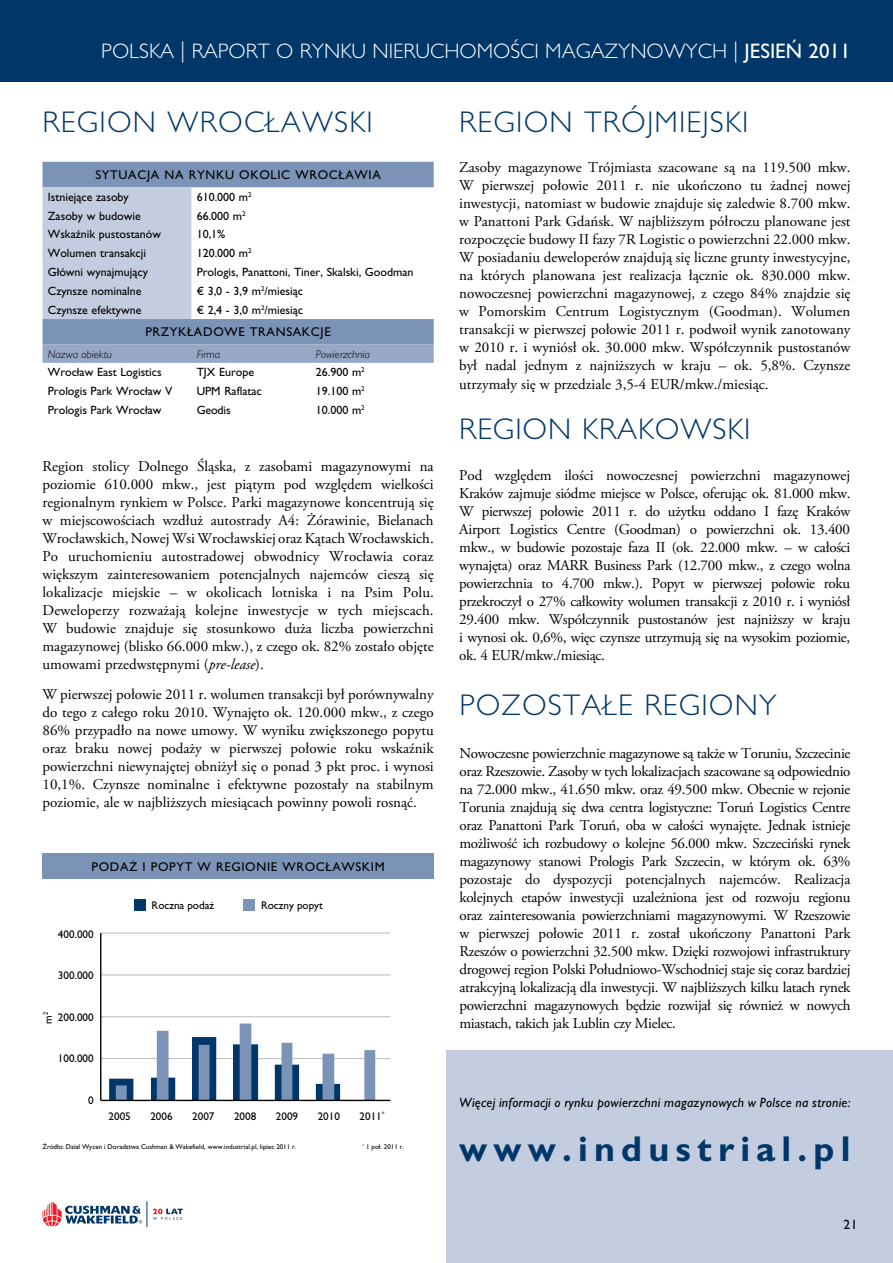
<style>
.page{position:relative;width:893px;height:1263px;background:#fff}
.page>*{position:absolute;margin:0;border:0;box-sizing:border-box;transform-origin:0 0}
.t1{font:700 36px "Gill Sans CE";color:#003768}
.t2{font:300 30px "Gill Sans CE";letter-spacing:.04em;color:#003768}
.t3{font:300 21px "Gill Sans CE";color:#fff}
.t4{font:15px/18px "Adobe Garamond Pro";color:#000;text-align:justify}
.t5{font:italic 13.5px "Gill Sans CE";letter-spacing:.02em;color:#000}
.t6{font:13.5px "Gill Sans CE";color:#000}
.t7{font:12.75px "Gill Sans CE";letter-spacing:.05em;color:#000}
.t8{font:12px "Gill Sans CE";color:#000}
.t9{font:italic 300 11.25px "Gill Sans CE";color:#000}
.t10{font:11.1px "Gill Sans CE";color:#000}
.t11{font:6.9px "Gill Sans CE";color:#000}
.s1{font-weight:400}
.s2{font-style:italic}
</style>
<div class="page">
<svg style="left:43px;top:162px;width:391px;height:183px"></svg>
<div style="left:43px;top:187px;width:148px;height:132px;background:#c3cddf"></div>
<div style="left:43px;top:345px;width:391px;height:18px;background:#96a8c6"></div>
<div style="left:446px;top:1050px;width:447px;height:213px;background:#c3cddf"></div>
<hr style="left:101px;top:932px;width:289px;height:2px;background:#bcbec0">
<hr style="left:101px;top:974px;width:289px;height:1px;background:#bcbec0">
<hr style="left:101px;top:1016px;width:289px;height:1px;background:#bcbec0">
<hr style="left:101px;top:1058px;width:289px;height:1px;background:#bcbec0">
<hr style="left:100px;top:933px;width:1px;height:167px;background:#000">
<div style="left:243px;top:899px;width:12px;height:12px;background:#7b93b6"></div>
<div style="left:134px;top:899px;width:12px;height:12px;background:#003768"></div>
<svg style="left:109px;top:1023px;width:266px;height:77px"></svg>
<hr style="left:101px;top:1100px;width:289px;height:1px;background:#000">
<div style="left:43px;top:854px;width:391px;height:25px;background:#7b93b6"></div>
<div style="left:0;top:0;width:893px;height:81px;background:#003768"></div>
<svg style="left:43px;top:1201px;width:140px;height:26px"></svg>
<h3 class="t3" style="left:101px;top:39px;width:751px">POLSKA | RAPORT O RYNKU NIERUCHOMOŚCI MAGAZYNOWYCH | <span class="s1">Jesień 2011</span></h3>
<h2 class="t2" style="left:43px;top:105px;width:332px">REGION WROCŁAWSKI</h2>
<p class="t7" style="left:95px;top:167px;width:287px">sytuacja na rynku okolic wrocławia</p>
<p class="t8" style="left:48px;top:190px;width:83px">Istniejące zasoby</p>
<p class="t8" style="left:197px;top:190px;width:57px">610.000 m<sup>2</sup></p>
<p class="t8" style="left:48px;top:209px;width:95px">Zasoby w budowie</p>
<p class="t8" style="left:197px;top:209px;width:51px">66.000 m<sup>2</sup></p>
<p class="t8" style="left:48px;top:227px;width:115px">Wskaźnik pustostanów</p>
<p class="t8" style="left:197px;top:227px;width:30px">10,1%</p>
<p class="t8" style="left:48px;top:246px;width:100px">Wolumen transakcji</p>
<p class="t8" style="left:197px;top:246px;width:57px">120.000 m<sup>2</sup></p>
<p class="t8" style="left:48px;top:265px;width:102px">Główni wynajmujący</p>
<p class="t8" style="left:197px;top:265px;width:218px">Prologis, Panattoni, Tiner, Skalski, Goodman</p>
<p class="t8" style="left:48px;top:284px;width:95px">Czynsze nominalne</p>
<p class="t8" style="left:197px;top:284px;width:108px">€ 3,0 - 3,9 m<sup>2</sup>/miesiąc</p>
<p class="t8" style="left:48px;top:303px;width:95px">Czynsze efektywne</p>
<p class="t8" style="left:197px;top:303px;width:108px">€ 2,4 - 3,0 m<sup>2</sup>/miesiąc</p>
<p class="t7" style="left:145px;top:324px;width:187px">przykładowe transakcje</p>
<p class="t9" style="left:48px;top:347px;width:66px">Nazwa obiektu</p>
<p class="t9" style="left:197px;top:347px;width:25px">Firma</p>
<p class="t9" style="left:316px;top:347px;width:56px">Powierzchnia</p>
<p class="t8" style="left:48px;top:365px;width:115px">Wrocław East Logistics</p>
<p class="t8" style="left:197px;top:365px;width:59px">TJX Europe</p>
<p class="t8" style="left:316px;top:365px;width:51px">26.900 m<sup>2</sup></p>
<p class="t8" style="left:48px;top:384px;width:126px">Prologis Park Wrocław V</p>
<p class="t8" style="left:197px;top:384px;width:67px">UPM Raflatac</p>
<p class="t8" style="left:316px;top:384px;width:51px">19.100 m<sup>2</sup></p>
<p class="t8" style="left:48px;top:403px;width:115px">Prologis Park Wrocław</p>
<p class="t8" style="left:197px;top:403px;width:36px">Geodis</p>
<p class="t8" style="left:316px;top:403px;width:51px">10.000 m<sup>2</sup></p>
<p class="t4" style="left:43px;top:457px;width:393px">Region stolicy Dolnego Śląska, z zasobami magazynowymi na poziomie 610.000 mkw., jest piątym pod względem wielkości regionalnym rynkiem w Polsce. Parki magazynowe koncentrują się w miejscowościach wzdłuż autostrady A4: Żórawinie, Bielanach Wrocławskich, Nowej Wsi Wrocławskiej oraz Kątach Wrocławskich.<br>Po uruchomieniu autostradowej obwodnicy Wrocławia coraz większym zainteresowaniem potencjalnych najemców cieszą się lokalizacje miejskie – w okolicach lotniska i na Psim Polu.<br>Deweloperzy rozważają kolejne inwestycje w tych miejscach.<br>W budowie znajduje się stosunkowo duża liczba powierzchni magazynowej (blisko 66.000 mkw.), z czego ok. 82% zostało objęte umowami przedwstępnymi (<span class="s2">pre-lease</span>).</p>
<p class="t4" style="left:43px;top:685px;width:393px">W pierwszej połowie 2011 r. wolumen transakcji był porównywalny do tego z całego roku 2010. Wynajęto ok. 120.000 mkw., z czego 86% przypadło na nowe umowy. W wyniku zwiększonego popytu oraz braku nowej podaży w pierwszej połowie roku wskaźnik powierzchni niewynajętej obniżył się o ponad 3 pkt proc. i wynosi 10,1%. Czynsze nominalne i efektywne pozostały na stabilnym poziomie, ale w najbliższych miesiącach powinny powoli rosnąć.</p>
<p class="t7" style="left:92px;top:859px;width:295px">Podaż i popyt w reg ionie wrocławskim</p>
<p class="t10" style="left:58px;top:927px;width:37px">400.000</p>
<p class="t10" style="left:58px;top:969px;width:37px">300.000</p>
<p class="t10" style="left:42px;top:1024px;width:13px;rotate:-90deg">m<sup>2</sup></p>
<p class="t10" style="left:58px;top:1010px;width:37px">200.000</p>
<p class="t10" style="left:58px;top:1052px;width:37px">100.000</p>
<p class="t10" style="left:88px;top:1093px;width:7px">0</p>
<p class="t10" style="left:152px;top:899px;width:64px">Roczna podaż</p>
<p class="t10" style="left:261px;top:899px;width:63px">Roczny popyt</p>
<p class="t10" style="left:109px;top:1109px;width:24px">2005</p>
<p class="t10" style="left:150px;top:1109px;width:24px">2006</p>
<p class="t10" style="left:192px;top:1109px;width:24px">2007</p>
<p class="t10" style="left:234px;top:1109px;width:24px">2008</p>
<p class="t10" style="left:276px;top:1109px;width:24px">2009</p>
<p class="t10" style="left:359px;top:1109px;width:26px">2011<sup>*</sup></p>
<p class="t10" style="left:318px;top:1109px;width:24px">2010</p>
<p class="t11" style="left:43px;top:1143px;width:255px">Źródło: Dział Wycen i Doradztwa Cushman &amp; Wakefield, www.industrial.pl, lipiec 2011 r.</p>
<p class="t11" style="left:363px;top:1143px;width:43px"><sup>*</sup> 1 poł. 2011 r.</p>
<h2 class="t2" style="left:459px;top:105px;width:291px">REGION TRÓJMIEJSKI</h2>
<p class="t4" style="left:459px;top:159px;width:393px">Zasoby magazynowe Trójmiasta szacowane są na 119.500 mkw.<br>W pierwszej połowie 2011 r. nie ukończono tu żadnej nowej inwestycji, natomiast w budowie znajduje się zaledwie 8.700 mkw. w Panattoni Park Gdańsk. W najbliższym półroczu planowane jest rozpoczęcie budowy II fazy 7R Logistic o powierzchni 22.000 mkw.<br>W posiadaniu deweloperów znajdują się liczne grunty inwestycyjne, na których planowana jest realizacja łącznie ok. 830.000 mkw. nowoczesnej powierzchni magazynowej, z czego 84% znajdzie się w Pomorskim Centrum Logistycznym (Goodman). Wolumen transakcji w pierwszej połowie 2011 r. podwoił wynik zanotowany w 2010 r. i wyniósł ok. 30.000 mkw. Współczynnik pustostanów był nadal jednym z najniższych w kraju – ok. 5,8%. Czynsze utrzymały się w przedziale 3,5-4 EUR/mkw./miesiąc.</p>
<h2 class="t2" style="left:459px;top:412px;width:293px">REGION KRAKOWSKI</h2>
<p class="t4" style="left:459px;top:466px;width:393px">Pod względem ilości nowoczesnej powierzchni magazynowej Kraków zajmuje siódme miejsce w Polsce, oferując ok. 81.000 mkw.<br>W pierwszej połowie 2011 r. do użytku oddano I fazę Kraków Airport Logistics Centre (Goodman) o powierzchni ok. 13.400 mkw., w budowie pozostaje faza II (ok. 22.000 mkw. – w całości wynajęta) oraz MARR Business Park (12.700 mkw., z czego wolna powierzchnia to 4.700 mkw.). Popyt w pierwszej połowie roku przekroczył o 27% całkowity wolumen transakcji z 2010 r. i wyniósł 29.400 mkw. Współczynnik pustostanów jest najniższy w kraju i wynosi ok. 0,6%, więc czynsze utrzymują się na wysokim poziomie, ok. 4 EUR/mkw./miesiąc.</p>
<h2 class="t2" style="left:459px;top:688px;width:319px">POZOSTAŁE REGIONY</h2>
<p class="t4" style="left:459px;top:745px;width:393px">Nowoczesne powierzchnie magazynowe są także w Toruniu, Szczecinie oraz Rzeszowie. Zasoby w tych lokalizacjach szacowane są odpowiednio na 72.000 mkw., 41.650 mkw. oraz 49.500 mkw. Obecnie w rejonie Torunia znajdują się dwa centra logistyczne: Toruń Logistics Centre oraz Panattoni Park Toruń, oba w całości wynajęte. Jednak istnieje możliwość ich rozbudowy o kolejne 56.000 mkw. Szczeciński rynek magazynowy stanowi Prologis Park Szczecin, w którym ok. 63% pozostaje do dyspozycji potencjalnych najemców. Realizacja kolejnych etapów inwestycji uzależniona jest od rozwoju regionu oraz zainteresowania powierzchniami magazynowymi. W Rzeszowie w pierwszej połowie 2011 r. został ukończony Panattoni Park Rzeszów o powierzchni 32.500 mkw. Dzięki rozwojowi infrastruktury drogowej region Polski Południowo-Wschodniej staje się coraz bardziej atrakcyjną lokalizacją dla inwestycji. W najbliższych kilku latach rynek powierzchni magazynowych będzie rozwijał się również w nowych miastach, takich jak Lublin czy Mielec.</p>
<p class="t5" style="left:459px;top:1095px;width:393px">Więcej informacji o rynku powierzchni magazynowych w Polsce na stronie:</p>
<h1 class="t1" style="left:459px;top:1127px;width:393px">www.industrial.pl</h1>
<p class="t6" style="left:843px;top:1217px;width:16px">21</p>
</div>
